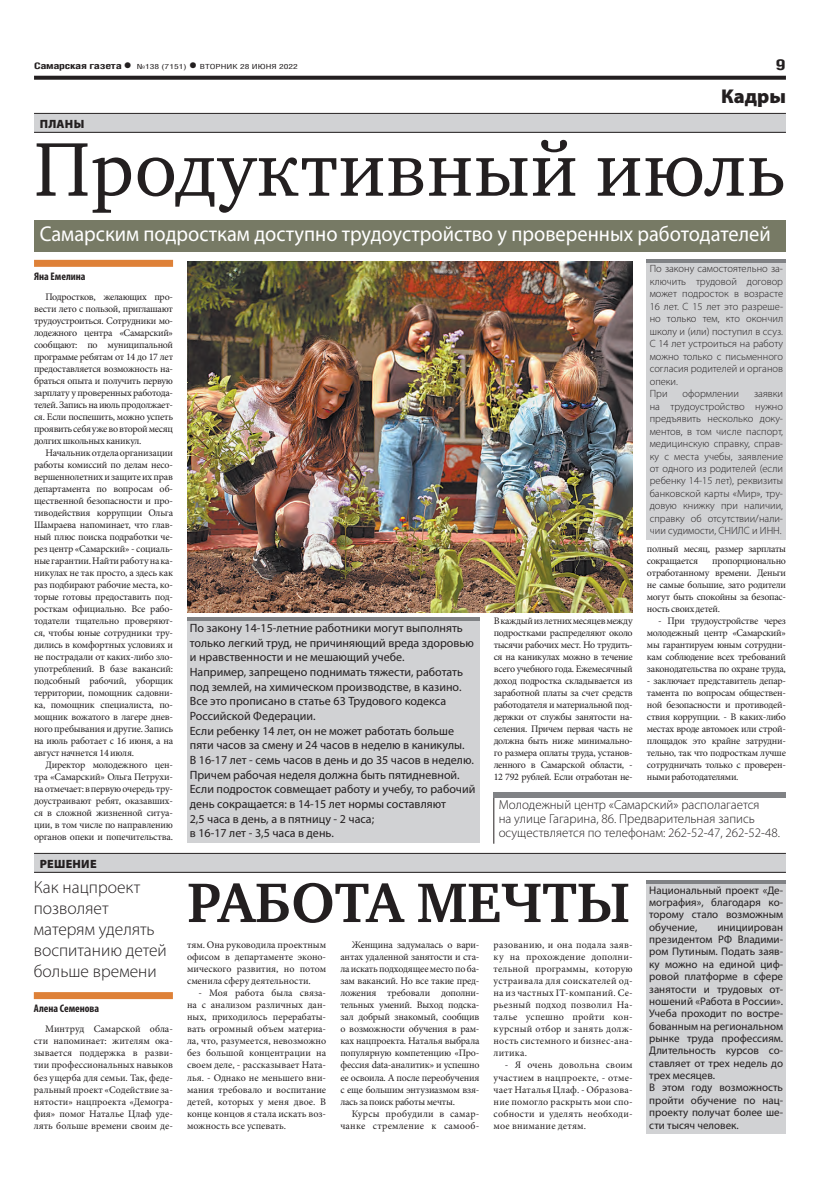
<style>
.page{position:relative;width:820px;height:1191px;background:#fff}
.page>*{position:absolute;margin:0;border:0;box-sizing:border-box;transform-origin:0 0}
.t1{font:78px "Charter C";letter-spacing:.01em;color:#231f20}
.t2{font:700 57px "Charter C";color:#231f20}
.t3{font:21.5px "Myriad Pro";color:#fff;scale:.95 1}
.t4{font:900 20px "Myriad Pro";color:#231f20}
.t5{font:300 17.5px/21px "Myriad Pro";color:#231f20}
.t6{font:700 15px "Helios Cond";color:#231f20;scale:1.4 1}
.t7{font:300 13px/14px "Myriad Pro";color:#231f20}
.t8{font:12px/14.7px "Myriad Pro";color:#231f20}
.t9{font:900 12px "Myriad Pro";letter-spacing:.02em;color:#231f20}
.t10{font:11px/12.4px "Myriad Pro";color:#231f20;text-align:justify}
.t11{font:700 condensed 11px "Myriad Pro";color:#231f20}
.t12{font:300 10.5px/12.5px "Myriad Pro";color:#231f20}
.t13{font:10px/12px "Minion Pro";letter-spacing:-.02em;color:#231f20;text-align:justify}
.t14{font:10px/12px "Minion Pro";letter-spacing:.02em;color:#231f20;text-align:right}
.t15{font:700 9px "Helios Cond";letter-spacing:-.02em;color:#231f20;scale:1.4 1}
.t16{font:7px "Helios Cond";color:#231f20;scale:1.4 1}
.s1{font-size:16px}
.s2{font-weight:700;font-size:16px}
</style>
<div class="page">
<svg style="left:34px;top:76px;width:751px;height:4px;background:#322f2f"></svg>
<div style="left:34px;top:260px;width:139px;height:7px;background:#de8138"></div>
<svg style="left:720px;top:112px;width:66px;height:14px"></svg>
<div style="left:34px;top:114px;width:751px;height:19px;background:#d1d2d4"></div>
<hr style="left:34px;top:113px;width:751px;height:1px;background:#231f20">
<hr style="left:34px;top:132px;width:751px;height:1px;background:#231f20">
<div style="left:34px;top:221px;width:751px;height:31px;background:#777a65"></div>
<div style="left:34px;top:854px;width:751px;height:18px;background:#d1d2d4"></div>
<hr style="left:34px;top:853px;width:751px;height:1px;background:#231f20">
<hr style="left:34px;top:872px;width:751px;height:1px;background:#231f20">
<div style="left:34px;top:992px;width:139px;height:7px;background:#de8138"></div>
<div style="left:646px;top:882px;width:139px;height:252px;background:#d1d2d4"></div>
<hr style="left:646px;top:880px;width:139px;height:3px;background:#808285">
<div style="left:646px;top:261px;width:139px;height:279px;background:#d1d2d4"></div>
<hr style="left:646px;top:259px;width:139px;height:3px;background:#808285">
<div style="left:187px;top:620px;width:292px;height:223px;background:#d1d2d4"></div>
<hr style="left:187px;top:618px;width:292px;height:3px;background:#808285">
<svg style="left:493px;top:798px;width:2px;height:46px"></svg>
<div style="left:493px;top:792px;width:292px;height:6px;background:#808285"></div>
<img style="left:187px;top:261px;width:445px;height:351px">
<p class="t15" style="left:34px;top:61px;width:71px">Самарская газета<span class="s1">•</span></p>
<p class="t16" style="left:137px;top:63px;width:116px">№138 (7151) <span class="s2">•</span> вторник 28 июня 2022</p>
<h3 class="t6" style="left:775px;top:55px;width:9px">9</h3>
<h3 class="t4" style="left:721px;top:84px;width:66px">Кадры</h3>
<p class="t9" style="left:40px;top:117px;width:46px">Планы</p>
<h1 class="t1" style="left:34px;top:126px;width:753px">Продуктивный июль</h1>
<h3 class="t3" style="left:40px;top:220px;width:770px">Самарским подросткам доступно трудоустройство у проверенных работодателей</h3>
<p class="t11" style="left:34px;top:270px;width:53px">Яна Емелина</p>
<p class="t13" style="left:34px;top:291px;width:140px;text-indent:11px">Подростков, желающих про&shy;вести лето с пользой, приглашают трудоустроиться. Сотрудники мо&shy;лодежного центра «Самарский» сообщают: по муниципальной программе ребятам от 14 до 17 лет предоставляется возможность на&shy;браться опыта и получить первую зарплату у проверенных работода&shy;телей. Запись на июль продолжает&shy;ся. Если поспешить, можно успеть проявить себя уже во второй месяц долгих школьных каникул.</p>
<p class="t13" style="left:34px;top:447px;width:140px;text-indent:11px">Начальник отдела организации работы комиссий по делам несо&shy;вершеннолетних и защите их прав департамента по вопросам об&shy;щественной безопасности и про&shy;тиводействия коррупции Ольга Шамраева напоминает, что глав&shy;ный плюс поиска подработки че&shy;рез центр «Самарский» - социаль&shy;ные гарантии. Найти работу на ка&shy;никулах не так просто, а здесь как раз подбирают рабочие места, ко&shy;торые готовы предоставить под&shy;росткам официально. Все рабо&shy;тодатели тщательно проверяют&shy;ся, чтобы юные сотрудники тру&shy;дились в комфортных условиях и не пострадали от каких-либо зло&shy;употреблений. В базе вакансий: подсобный рабочий, уборщик территории, помощник садовни&shy;ка, помощник специалиста, по&shy;мощник вожатого в лагере днев&shy;ного пребывания и другие. Запись на июль работает с 16 июня, а на август начнется 14 июля.</p>
<p class="t13" style="left:34px;top:759px;width:140px;text-indent:11px">Директор молодежного цен&shy;тра «Самарский» Ольга Петрухи&shy;на отмечает: в первую очередь тру&shy;доустраивают ребят, оказавших&shy;ся в сложной жизненной ситуа&shy;ции, в том числе по направлению органов опеки и попечительства.</p>
<p class="t9" style="left:40px;top:857px;width:58px">Решение</p>
<h3 class="t5" style="left:34px;top:877px;width:134px">Как нацпроект позволяет матерям уделять воспитанию детей больше времени</h3>
<p class="t11" style="left:34px;top:1002px;width:67px">Алена Семенова</p>
<p class="t13" style="left:34px;top:1023px;width:140px;text-indent:11px">Минтруд Самарской обла&shy;сти напоминает: жителям ока&shy;зывается поддержка в разви&shy;тии профессиональных навыков без ущерба для семьи. Так, феде&shy;ральный проект «Содействие за&shy;нятости» нацпроекта «Демогра&shy;фия» помог Наталье Цлаф уде&shy;лять больше времени своим де-</p>
<p class="t8" style="left:190px;top:620px;width:287px">По закону 14-15-летние работники могут выполнять только легкий труд, не причиняющий вреда здоровью и нравственности и не мешающий учебе.<br>Например, запрещено поднимать тяжести, работать под землей, на химическом производстве, в казино.<br>Все это прописано в статье 63 Трудового кодекса Российской Федерации.<br>Если ребенку 14 лет, он не может работать больше пяти часов за смену и 24 часов в неделю в каникулы.<br>В 16-17 лет - семь часов в день и до 35 часов в неделю.<br>Причем рабочая неделя должна быть пятидневной.<br>Если подросток совмещает работу и учебу, то рабочий день сокращается: в 14-15 лет нормы составляют<br>2,5 часа в день, а в пятницу - 2 часа;<br>в 16-17 лет - 3,5 часа в день.</p>
<p class="t13" style="left:493px;top:615px;width:140px">В каждый из летних месяцев между подростками распределяют около тысячи рабочих мест. Но трудить&shy;ся на каникулах можно в течение всего учебного года. Ежемесячный доход подростка складывается из заработной платы за счет средств работодателя и материальной под&shy;держки от службы занятости на&shy;селения. Причем первая часть не должна быть ниже минимально&shy;го размера оплаты труда, установ&shy;ленного в Самарской области, - 12 792 рублей. Если отработан не-</p>
<p class="t12" style="left:649px;top:262px;width:135px">По закону самостоятельно за&shy;ключить трудовой договор может подросток в возрасте<br>16 лет. С 15 лет это разреше&shy;но только тем, кто окончил школу и (или) поступил в ссуз.<br>С 14 лет устроиться на работу можно только с письменного согласия родителей и органов опеки.<br>При</p>
<p class="t12" style="left:682px;top:387px;width:58px">оформлении</p>
<p class="t12" style="left:649px;top:387px;width:135px;text-align:justify;text-indent:104px">заявки на трудоустройство нужно предъявить несколько доку&shy;ментов, в том числе паспорт, медицинскую справку, справ&shy;ку с места учебы, заявление от одного из родителей (если ребенку 14-15 лет), реквизиты банковской карты «Мир», тру&shy;довую книжку при наличии, справку об отсутствии/нали&shy;чии судимости, СНИЛС и ИНН.</p>
<p class="t13" style="left:646px;top:543px;width:140px">полный месяц, размер зарплаты сокращается</p>
<p class="t13" style="left:646px;top:555px;width:140px;text-indent:65px">пропорционально отработанному времени. Деньги не самые большие, зато родители могут быть спокойны за безопас&shy;ность своих детей.</p>
<p class="t13" style="left:646px;top:615px;width:140px;text-indent:11px">- При трудоустройстве через молодежный центр «Самарский» мы гарантируем юным сотрудни&shy;кам соблюдение всех требований законодательства по охране труда,</p>
<p class="t13" style="left:646px;top:675px;width:140px">- заключает представитель депар&shy;тамента по вопросам обществен&shy;ной безопасности и противодей&shy;ствия коррупции. - В каких-либо местах вроде автомоек или строй&shy;площадок это крайне затрудни&shy;тельно, так что подросткам лучше сотрудничать только с проверен&shy;ными работодателями.</p>
<h3 class="t7" style="left:498px;top:798px;width:283px">Молодежный центр «Самарский» располагается<br>на улице Гагарина, 86. Предварительная запись осуществляется по телефонам: 262-52-47, 262-52-48.</h3>
<h2 class="t2" style="left:187px;top:871px;width:444px">Работа мечты</h2>
<p class="t13" style="left:187px;top:939px;width:140px">тям. Она руководила проектным офисом в департаменте эконо&shy;мического развития, но потом сменила сферу деятельности.</p>
<p class="t13" style="left:187px;top:987px;width:140px;text-indent:11px">- Моя работа была связа&shy;на с анализом различных дан&shy;ных, приходилось перерабаты&shy;вать огромный объем материа&shy;ла, что, разумеется, невозможно без большой концентрации на своем деле, - рассказывает Ната&shy;лья. - Однако не меньшего вни&shy;мания требовало и воспитание детей, которых у меня двое. В конце концов я стала искать воз&shy;можность все успевать.</p>
<p class="t13" style="left:340px;top:939px;width:140px;text-indent:11px">Женщина задумалась о вари&shy;антах удаленной занятости и ста&shy;ла искать подходящее место по ба&shy;зам вакансий. Но все такие пред&shy;ложения требовали дополни&shy;тельных умений. Выход подска&shy;зал добрый знакомый, сообщив о возможности обучения в рам&shy;ках нацпроекта. Наталья выбрала популярную компетенцию «Про&shy;фессия data-аналитик» и успешно ее освоила. А после переобучения с еще большим энтузиазмом взя&shy;лась за поиск работы мечты.</p>
<p class="t14" style="left:340px;top:1107px;width:140px">Курсы пробудили в самар&shy;чанке стремление к самооб-</p>
<p class="t13" style="left:493px;top:939px;width:140px">разованию, и она подала заяв&shy;ку на прохождение дополни&shy;тельной программы, которую устраивала для соискателей од&shy;на из частных IT-компаний. Се&shy;рьезный подход позволил На&shy;талье успешно пройти кон&shy;курсный отбор и занять долж&shy;ность системного и бизнес-ана&shy;литика.</p>
<p class="t13" style="left:493px;top:1059px;width:140px;text-indent:11px">- Я очень довольна своим участием в нацпроекте, - отме&shy;чает Наталья Цлаф. - Образова&shy;ние помогло раскрыть мои спо&shy;собности и уделять необходи&shy;мое внимание детям.</p>
<p class="t10" style="left:649px;top:883px;width:135px">Национальный проект «Де&shy;мография», благодаря ко&shy;торому стало возможным обучение,</p>
<p class="t10" style="left:649px;top:920px;width:135px;text-align:left;text-indent:68px">инициирован президентом РФ Владими&shy;ром Путиным. Подать заяв&shy;ку можно на единой циф&shy;ровой платформе в сфере занятости и трудовых от&shy;ношений «Работа в России».<br>Учеба проходит по востре&shy;бованным на региональном рынке труда профессиям.<br>Длительность курсов со&shy;ставляет от трех недель до трех месяцев.<br>В этом году возможность пройти обучение по нац&shy;проекту получат более ше&shy;сти тысяч человек.</p>
</div>
